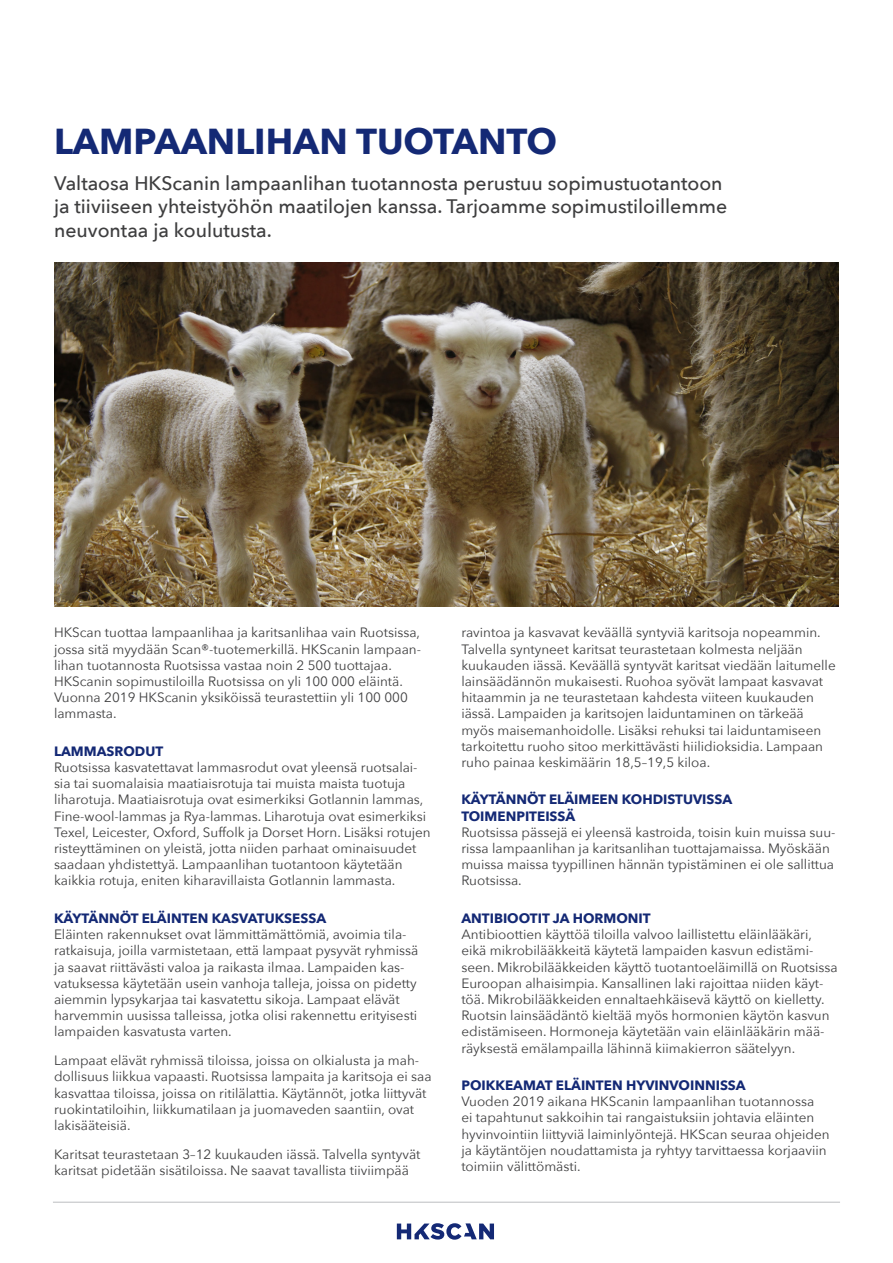
<style>
.page{position:relative;width:893px;height:1263px;background:#fff}
.page>*{position:absolute;margin:0;border:0;box-sizing:border-box;transform-origin:0 0}
.Otsikko{font:700 36px "Avenir Next";color:#142975}
.Ingressi{font:500 19.5px/23.4px "Avenir Next";color:#3e3e3f}
.Leipis{font:13.5px/16.2px "Avenir Next";color:#3e3e3f}
.Väliotsikko{font:700 13.5px/16.2px "Avenir Next";color:#142975}
</style>
<div class="page">
<svg style="left:397px;top:1223px;width:97px;height:17px"></svg>
<hr style="left:53px;top:1202px;width:787px;height:1px;background:#bcbdc0">
<img style="left:54px;top:263px;width:785px;height:343px">
<p class="Otsikko" style="left:54px;top:110px;width:505px">LAMPAANLIHAN TUOTANTO</p>
<p class="Ingressi" style="left:54px;top:171px;width:675px">Valtaosa HKScanin lampaanlihan tuotannosta perustuu sopimustuotantoon ja tiiviiseen yhteistyöhön maatilojen kanssa. Tarjoamme sopimustiloillemme neuvontaa ja koulutusta.</p>
<p class="Leipis" style="left:54px;top:624px;width:369px">HKScan tuottaa lampaanlihaa ja karitsanlihaa vain Ruotsissa, jossa sitä myydään Scan®-tuotemerkillä. HKScanin lampaan&shy;lihan tuotannosta Ruotsissa vastaa noin 2 500 tuottajaa.<br>HKScanin sopimustiloilla Ruotsissa on yli 100 000 eläintä.<br>Vuonna 2019 HKScanin yksiköissä teurastettiin yli 100 000 lammasta.</p>
<p class="Väliotsikko" style="left:54px;top:743px;width:111px">LAMMASRODUT</p>
<p class="Leipis" style="left:54px;top:759px;width:378px">Ruotsissa kasvatettavat lammasrodut ovat yleensä ruotsalai&shy;sia tai suomalaisia maatiaisrotuja tai muista maista tuotuja liharotuja. Maatiaisrotuja ovat esimerkiksi Gotlannin lammas, Fine-wool-lammas ja Rya-lammas. Liharotuja ovat esimerkiksi Texel, Leicester, Oxford, Suffolk ja Dorset Horn. Lisäksi rotujen risteyttäminen on yleistä, jotta niiden parhaat ominaisuudet saadaan yhdistettyä. Lampaanlihan tuotantoon käytetään kaikkia rotuja, eniten kiharavillaista Gotlannin lammasta.</p>
<p class="Väliotsikko" style="left:54px;top:910px;width:274px">KÄYTÄNNÖT ELÄINTEN KASVATUKSESSA</p>
<p class="Leipis" style="left:54px;top:926px;width:366px">Eläinten rakennukset ovat lämmittämättömiä, avoimia tila&shy;ratkaisuja, joilla varmistetaan, että lampaat pysyvät ryhmissä ja saavat riittävästi valoa ja raikasta ilmaa. Lampaiden kas&shy;vatuksessa käytetään usein vanhoja talleja, joissa on pidetty aiemmin lypsykarjaa tai kasvatettu sikoja. Lampaat elävät harvemmin uusissa talleissa, jotka olisi rakennettu erityisesti lampaiden kasvatusta varten.</p>
<p class="Leipis" style="left:54px;top:1052px;width:379px">Lampaat elävät ryhmissä tiloissa, joissa on olkialusta ja mah&shy;dollisuus liikkua vapaasti. Ruotsissa lampaita ja karitsoja ei saa kasvattaa tiloissa, joissa on ritilälattia. Käytännöt, jotka liittyvät ruokintatiloihin, liikkumatilaan ja juomaveden saantiin, ovat lakisääteisiä.</p>
<p class="Leipis" style="left:54px;top:1146px;width:368px">Karitsat teurastetaan 3–12 kuukauden iässä. Talvella syntyvät karitsat pidetään sisätiloissa. Ne saavat tavallista tiiviimpää</p>
<p class="Leipis" style="left:461px;top:624px;width:376px">ravintoa ja kasvavat keväällä syntyviä karitsoja nopeammin.<br>Talvella syntyneet karitsat teurastetaan kolmesta neljään kuukauden iässä. Keväällä syntyvät karitsat viedään laitumelle lainsäädännön mukaisesti. Ruohoa syövät lampaat kasvavat hitaammin ja ne teurastetaan kahdesta viiteen kuukauden iässä. Lampaiden ja karitsojen laiduntaminen on tärkeää myös maisemanhoidolle. Lisäksi rehuksi tai laiduntamiseen tarkoitettu ruoho sitoo merkittävästi hiilidioksidia. Lampaan ruho painaa keskimäärin 18,5–19,5 kiloa.</p>
<p class="Väliotsikko" style="left:461px;top:791px;width:272px">KÄYTÄNNÖT ELÄIMEEN KOHDISTUVISSA<br>TOIMENPITEISSÄ</p>
<p class="Leipis" style="left:461px;top:823px;width:376px">Ruotsissa pässejä ei yleensä kastroida, toisin kuin muissa suu&shy;rissa lampaanlihan ja karitsanlihan tuottajamaissa. Myöskään muissa maissa tyypillinen hännän typistäminen ei ole sallittua Ruotsissa.</p>
<p class="Väliotsikko" style="left:461px;top:910px;width:191px">ANTIBIOOTIT JA HORMONIT</p>
<p class="Leipis" style="left:461px;top:926px;width:378px">Antibioottien käyttöä tiloilla valvoo laillistettu eläinlääkäri, eikä mikrobilääkkeitä käytetä lampaiden kasvun edistämi&shy;seen. Mikrobilääkkeiden käyttö tuotantoeläimillä on Ruotsissa Euroopan alhaisimpia. Kansallinen laki rajoittaa niiden käyt&shy;töä. Mikrobilääkkeiden ennaltaehkäisevä käyttö on kielletty.<br>Ruotsin lainsäädäntö kieltää myös hormonien käytön kasvun edistämiseen. Hormoneja käytetään vain eläinlääkärin mää&shy;räyksestä emälampailla lähinnä kiimakierron säätelyyn.</p>
<p class="Väliotsikko" style="left:461px;top:1077px;width:286px">POIKKEAMAT ELÄINTEN HYVINVOINNISSA</p>
<p class="Leipis" style="left:461px;top:1093px;width:370px">Vuoden 2019 aikana HKScanin lampaanlihan tuotannossa<br>ei tapahtunut sakkoihin tai rangaistuksiin johtavia eläinten hyvinvointiin liittyviä laiminlyöntejä. HKScan seuraa ohjeiden ja käytäntöjen noudattamista ja ryhtyy tarvittaessa korjaaviin toimiin välittömästi.</p>
</div>
